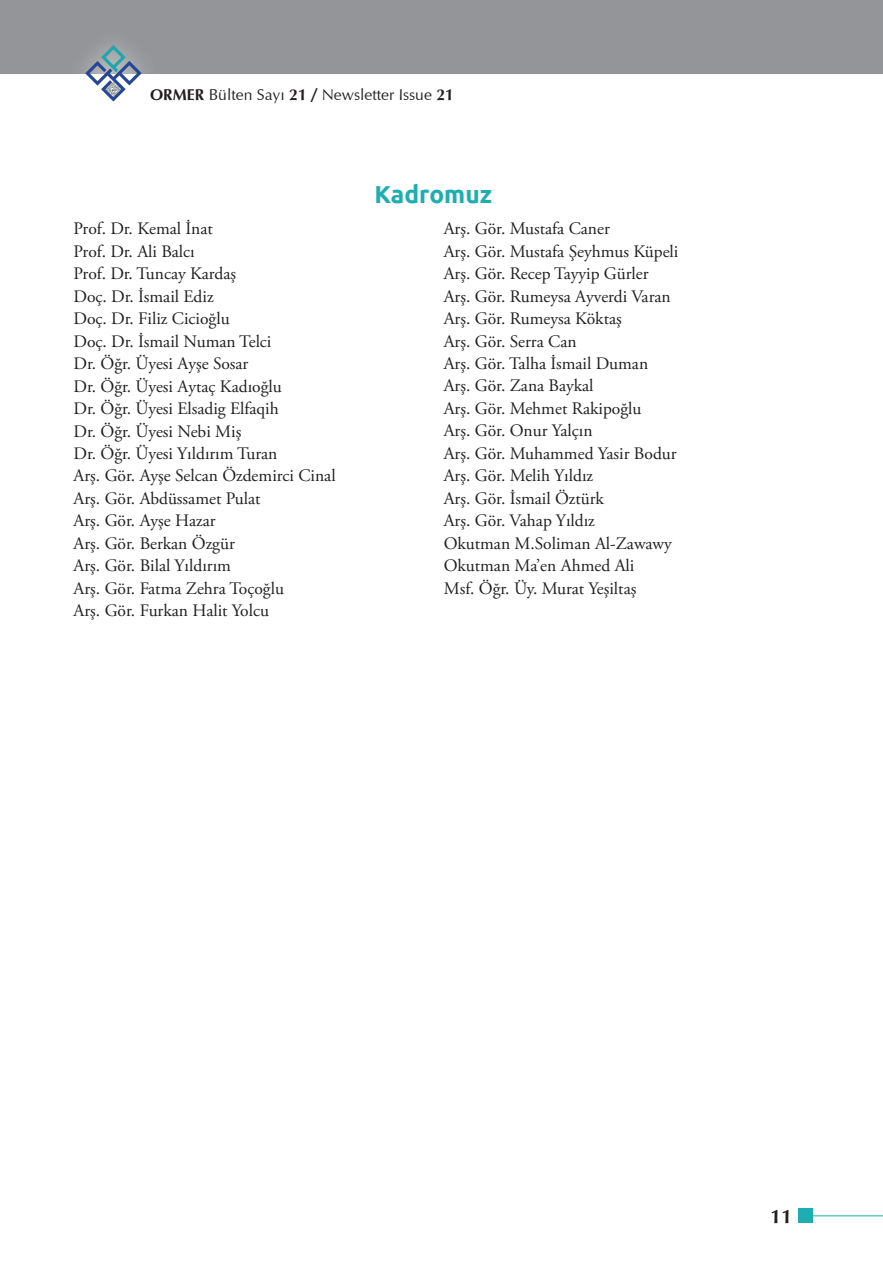
<style>
.page{position:relative;width:883px;height:1270px;background:#fff}
.page>*{position:absolute;margin:0;border:0;box-sizing:border-box;transform-origin:0 0}
.t1{font:700 24.5px "Ubuntu";color:#1eadb0}
.t2{font:700 19.25px "TR Oregon";color:#231f20}
.t3{font:17.5px/22.4px "Adobe Garamond Pro";color:#1f2020}
.t4{font:15.75px "TR Oregon";color:#231f20}
.s1{font-weight:700}
</style>
<div class="page">
<div style="left:0;top:0;width:883px;height:73px;background:#939598"></div>
<hr style="left:798px;top:1215px;width:85px;height:1px;background:#1eadb0">
<div style="left:798px;top:1209px;width:14px;height:14px;background:#1eadb0"></div>
<div style="left:66px;top:26px;width:95px;height:95px;background:#fff;opacity:.75"></div>
<svg style="left:85px;top:45px;width:57px;height:57px"></svg>
<p class="t4" style="left:150px;top:85px;width:305px"><span class="s1">ORMER</span> Bülten Sayı <span class="s1">21 /</span> Newsletter Issue <span class="s1">21</span></p>
<h1 class="t1" style="left:374px;top:179px;width:119px">Kadromuz</h1>
<p class="t3" style="left:74px;top:218px;width:264px">Prof. Dr. Kemal İnat<br>Prof. Dr. Ali Balcı<br>Prof. Dr. Tuncay Kardaş<br>Doç. Dr. İsmail Ediz<br>Doç. Dr. Filiz Cicioğlu<br>Doç. Dr. İsmail Numan Telci<br>Dr. Öğr. Üyesi Ayşe Sosar<br>Dr. Öğr. Üyesi Aytaç Kadıoğlu<br>Dr. Öğr. Üyesi Elsadig Elfaqih<br>Dr. Öğr. Üyesi Nebi Miş<br>Dr. Öğr. Üyesi Yıldırım Turan<br>Arş. Gör. Ayşe Selcan Özdemirci Cinal<br>Arş. Gör. Abdüssamet Pulat<br>Arş. Gör. Ayşe Hazar<br>Arş. Gör. Berkan Özgür<br>Arş. Gör. Bilal Yıldırım<br>Arş. Gör. Fatma Zehra Toçoğlu<br>Arş. Gör. Furkan Halit Yolcu</p>
<p class="t3" style="left:444px;top:218px;width:236px">Arş. Gör. Mustafa Caner<br>Arş. Gör. Mustafa Şeyhmus Küpeli<br>Arş. Gör. Recep Tayyip Gürler<br>Arş. Gör. Rumeysa Ayverdi Varan<br>Arş. Gör. Rumeysa Köktaş<br>Arş. Gör. Serra Can<br>Arş. Gör. Talha İsmail Duman<br>Arş. Gör. Zana Baykal<br>Arş. Gör. Mehmet Rakipoğlu<br>Arş. Gör. Onur Yalçın<br>Arş. Gör. Muhammed Yasir Bodur<br>Arş. Gör. Melih Yıldız<br>Arş. Gör. İsmail Öztürk<br>Arş. Gör. Vahap Yıldız<br>Okutman M.Soliman Al-Zawawy<br>Okutman Ma’en Ahmed Ali<br>Msf. Öğr. Üy. Murat Yeşiltaş</p>
<p class="t2" style="left:771px;top:1205px;width:23px">11</p>
</div>
